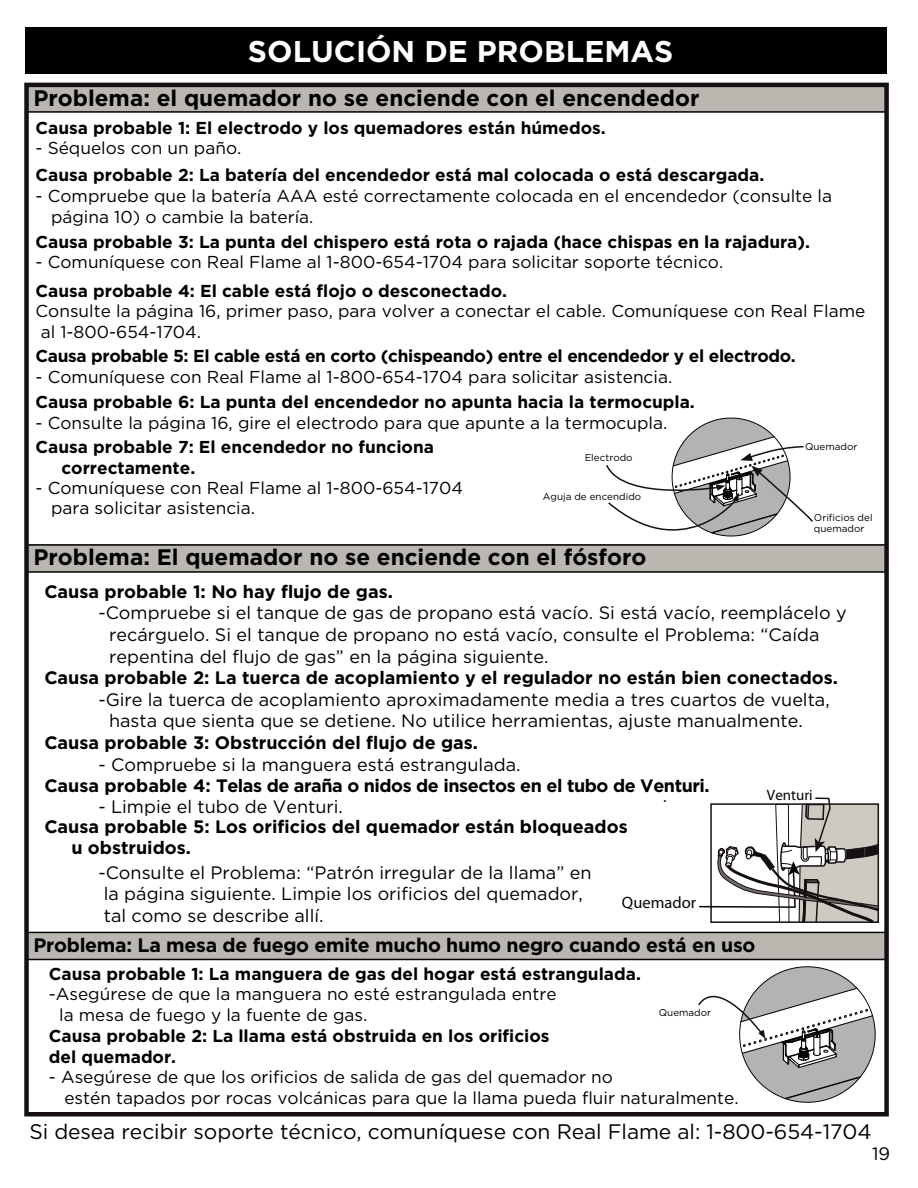
<style>
.page{position:relative;width:918px;height:1188px;background:#fff}
.page>*{position:absolute;margin:0;border:0;box-sizing:border-box;transform-origin:0 0}
.t1{font:700 30px "Gotham";color:#fff}
.t2{font:700 22.5px "Gotham";color:#000}
.t3{font:21px "Gotham";letter-spacing:-.005em;color:#000}
.t4{font:700 19.5px "Gotham";letter-spacing:-.015em;color:#000}
.t5{font:18px/21.6px "Gotham";color:#000}
.t6{font:700 18px/21.6px "Gotham";color:#000}
.t7{font:700 18px "Gotham";letter-spacing:-.025em;color:#000}
.t8{font:17.85px "Gotham";color:#161012}
.t9{font:17.25px/20.7px "Gotham";color:#000}
.t10{font:700 17.25px/20.7px "Gotham";color:#000}
.t11{font:700 17.25px "Gotham";letter-spacing:-.02em;color:#000}
.t12{font:16.5px "Myriad Pro";color:#070606}
.t13{font:15px "Myriad Pro";color:#070606}
.t14{font:9.9px/11.9px "Gotham";color:#000}
</style>
<div class="page">
<svg style="left:699px;top:797px;width:180px;height:126px"></svg>
<svg style="left:606px;top:418px;width:207px;height:118px"></svg>
<div style="left:26px;top:85px;width:861px;height:27px;background:#b9b7b0"></div>
<div style="left:26px;top:84px;width:861px;height:29px;border:2px solid #000"></div>
<div style="left:26px;top:932px;width:861px;height:27px;background:#b9b7b0"></div>
<div style="left:26px;top:932px;width:861px;height:28px;border:2px solid #000"></div>
<div style="left:26px;top:545px;width:861px;height:27px;background:#b9b7b0"></div>
<div style="left:26px;top:544px;width:861px;height:29px;border:2px solid #000"></div>
<div style="left:24px;top:83px;width:865px;height:1034px;border:4px solid #161012"></div>
<div style="left:25px;top:28px;width:862px;height:46px;background:#000"></div>
<svg style="left:698px;top:966px;width:178px;height:137px"></svg>
<h1 class="t1" style="left:248px;top:32px;width:427px">SOLUCIÓN DE PROBLEMAS</h1>
<h2 class="t2" style="left:34px;top:83px;width:667px">Problema: el quemador no se enciende con el encendedor</h2>
<p class="t10" style="left:36px;top:117px;width:572px">Causa probable 1: El electrodo y los quemadores están húmedos.</p>
<p class="t9" style="left:36px;top:138px;width:207px">- Séquelos con un paño.</p>
<p class="t10" style="left:36px;top:165px;width:730px">Causa probable 2: La batería del encendedor está mal colocada o está descargada.</p>
<p class="t9" style="left:51px;top:185px;width:783px;text-indent:-16px">- Compruebe que la batería AAA esté correctamente colocada en el encendedor (consulte la página 10) o cambie la batería.</p>
<p class="t10" style="left:36px;top:231px;width:776px">Causa probable 3: La punta del chispero está rota o rajada (hace chispas en la rajadura).</p>
<p class="t9" style="left:36px;top:252px;width:689px">- Comuníquese con Real Flame al 1-800-654-1704 para solicitar soporte técnico.</p>
<p class="t10" style="left:36px;top:280px;width:473px">Causa probable 4: El cable está flojo o desconectado.</p>
<p class="t9" style="left:41px;top:301px;width:826px;text-indent:-5px">Consulte la página 16, primer paso, para volver a conectar el cable. Comuníquese con Real Flame al 1-800-654-1704.</p>
<p class="t11" style="left:36px;top:344px;width:762px">Causa probable 5: El cable está en corto (chispeando) entre el encendedor y el electrodo.</p>
<p class="t9" style="left:36px;top:366px;width:638px">- Comuníquese con Real Flame al 1-800-654-1704 para solicitar asistencia.</p>
<p class="t10" style="left:36px;top:391px;width:661px">Causa probable 6: La punta del encendedor no apunta hacia la termocupla.</p>
<p class="t9" style="left:36px;top:412px;width:633px">- Consulte la página 16, gire el electrodo para que apunte a la termocupla.</p>
<p class="t10" style="left:61px;top:436px;width:374px;text-indent:-26px">Causa probable 7: El encendedor no funciona correctamente.</p>
<p class="t9" style="left:51px;top:477px;width:414px;text-indent:-16px">- Comuníquese con Real Flame al 1-800-654-1704 para solicitar asistencia.</p>
<p class="t14" style="left:805px;top:440px;width:54px">Quemador</p>
<p class="t14" style="left:585px;top:451px;width:49px">Electrodo</p>
<p class="t14" style="left:543px;top:491px;width:100px">Aguja de encendido</p>
<p class="t14" style="left:814px;top:511px;width:60px">Orificios del quemador</p>
<h2 class="t2" style="left:34px;top:543px;width:614px">Problema: El quemador no se enciende con el fósforo</h2>
<p class="t6" style="left:44px;top:581px;width:350px">Causa probable 1: No hay flujo de gas.</p>
<p class="t5" style="left:109px;top:602px;width:739px;text-indent:-11px">-Compruebe si el tanque de gas de propano está vacío. Si está vacío, reemplácelo y recárguelo. Si el tanque de propano no está vacío, consulte el Problema: “Caída repentina del flujo de gas” en la página siguiente.</p>
<p class="t6" style="left:44px;top:667px;width:795px">Causa probable 2: La tuerca de acoplamiento y el regulador no están bien conectados.</p>
<p class="t5" style="left:109px;top:688px;width:722px;text-indent:-11px">-Gire la tuerca de acoplamiento aproximadamente media a tres cuartos de vuelta, hasta que sienta que se detiene. No utilice herramientas, ajuste manualmente.</p>
<p class="t6" style="left:44px;top:732px;width:435px">Causa probable 3: Obstrucción del flujo de gas.</p>
<p class="t5" style="left:98px;top:753px;width:424px">- Compruebe si la manguera está estrangulada.</p>
<p class="t5" style="left:98px;top:796px;width:246px">- Limpie el tubo de Venturi.</p>
<p class="t7" style="left:44px;top:774px;width:667px">Causa probable 4: Telas de araña o nidos de insectos en el tubo de Venturi.</p>
<p class="t6" style="left:71px;top:815px;width:558px;text-indent:-27px">Causa probable 5: Los orificios del quemador están bloqueados u obstruidos.</p>
<p class="t5" style="left:98px;top:861px;width:495px">-Consulte el Problema: “Patrón irregular de la llama” en la página siguiente. Limpie los orificios del quemador, tal como se describe allí.</p>
<p class="t13" style="left:767px;top:786px;width:47px">Venturi</p>
<p class="t8" style="left:663px;top:784px;width:6px">.</p>
<p class="t12" style="left:622px;top:892px;width:76px">Quemador</p>
<p class="t4" style="left:34px;top:932px;width:723px">Problema: La mesa de fuego emite mucho humo negro cuando está en uso</p>
<p class="t10" style="left:49px;top:963px;width:594px">Causa probable 1: La manguera de gas del hogar está estrangulada.</p>
<p class="t9" style="left:59px;top:984px;width:499px;text-indent:-10px">-Asegúrese de que la manguera no esté estrangulada entre la mesa de fuego y la fuente de gas.</p>
<p class="t10" style="left:49px;top:1025px;width:502px">Causa probable 2: La llama está obstruida en los orificios del quemador.</p>
<p class="t9" style="left:64px;top:1066px;width:676px;text-indent:-16px">- Asegúrese de que los orificios de salida de gas del quemador no<br>estén tapados por rocas volcánicas para que la llama pueda fluir naturalmente.</p>
<p class="t14" style="left:659px;top:1006px;width:54px">Quemador</p>
<p class="t3" style="left:29px;top:1118px;width:844px">Si desea recibir soporte técnico, comuníquese con Real Flame al: 1-800-654-1704</p>
<p class="t5" style="left:872px;top:1142px;width:20px">19</p>
</div>
